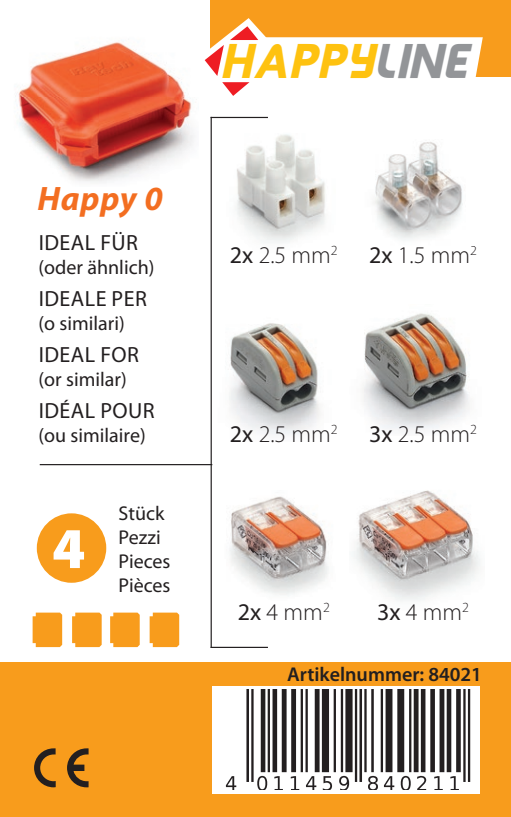
<style>
.page{position:relative;width:511px;height:817px;background:#fff}
.page>*{position:absolute;margin:0;border:0;box-sizing:border-box;transform-origin:0 0}
.t1{font:900 58px "Myriad Pro";color:#fff}
.t2{font:italic 49.6px "Queenof Camelot";letter-spacing:.05em;color:#fec210}
.t3{font:italic 700 34px "Myriad Pro";letter-spacing:.02em;color:#f36e21}
.t4{font:300 24px "Myriad Pro";color:#231f20}
.t5{font:22px "Myriad Pro";letter-spacing:.02em;color:#231f20}
.t6{font:20px/24px "Myriad Pro";color:#231f20}
.t7{font:600 20px "Myriad Pro";color:#231f20}
.s1{color:#939598}
.s2{font-weight:400}
</style>
<div class="page">
<img style="left:17px;top:42px;width:177px;height:140px">
<div style="left:210px;top:0;width:300px;height:76px;background:#f89c1c"></div>
<div style="left:0;top:662px;width:510px;height:154px;background:#f89c1c"></div>
<img style="left:236px;top:134px;width:89px;height:109px">
<img style="left:230px;top:496px;width:99px;height:99px">
<img style="left:353px;top:490px;width:127px;height:111px">
<img style="left:229px;top:323px;width:91px;height:112px">
<img style="left:362px;top:313px;width:108px;height:117px">
<img style="left:373px;top:142px;width:90px;height:98px">
<svg style="left:204px;top:18px;width:278px;height:78px"></svg>
<hr style="left:210px;top:117px;width:2px;height:530px;background:#231f20">
<hr style="left:210px;top:117px;width:58px;height:1px;background:#231f20">
<hr style="left:210px;top:646px;width:58px;height:2px;background:#231f20">
<div style="left:212px;top:686px;width:268px;height:108px;background:#fff"></div>
<svg style="left:34px;top:748px;width:54px;height:39px"></svg>
<div style="left:37px;top:513px;width:69px;height:69px;background:#f89c1c;border-radius:50%"></div>
<svg style="left:33px;top:612px;width:29px;height:35px"></svg>
<svg style="left:110px;top:612px;width:30px;height:35px"></svg>
<svg style="left:72px;top:612px;width:30px;height:35px"></svg>
<svg style="left:149px;top:612px;width:30px;height:35px"></svg>
<hr style="left:40px;top:464px;width:172px;height:1px;background:#231f20">
<img style="left:226px;top:689px;width:245px;height:100px">
<h3 class="t3" style="left:37px;top:176px;width:127px">Happy 0</h3>
<p class="t5" style="left:39px;top:229px;width:101px">IDEAL FÜR</p>
<p class="t6" style="left:39px;top:255px;width:117px">(oder ähnlich)</p>
<p class="t5" style="left:39px;top:285px;width:109px">IDEALE PER</p>
<p class="t6" style="left:39px;top:311px;width:88px">(o similari)</p>
<p class="t5" style="left:39px;top:341px;width:102px">IDEAL FOR</p>
<p class="t6" style="left:39px;top:367px;width:89px">(or similar)</p>
<p class="t5" style="left:39px;top:397px;width:117px">IDÉAL POUR</p>
<p class="t6" style="left:39px;top:423px;width:108px">(ou similaire)</p>
<h1 class="t1" style="left:52px;top:515px;width:35px">4</h1>
<p class="t6" style="left:118px;top:500px;width:53px">Stück<br>Pezzi<br>Pieces<br>Pièces</p>
<h2 class="t2" style="left:222px;top:32px;width:246px">HAPPY<span class="s1">LINE</span></h2>
<p class="t4" style="left:230px;top:241px;width:109px"><span class="s2">2x</span> 2.5 mm<sup>2</sup></p>
<p class="t4" style="left:369px;top:241px;width:109px"><span class="s2">2x</span> 1.5 mm<sup>2</sup></p>
<p class="t4" style="left:230px;top:419px;width:109px"><span class="s2">2x</span> 2.5 mm<sup>2</sup></p>
<p class="t4" style="left:369px;top:419px;width:109px"><span class="s2">3x</span> 2.5 mm<sup>2</sup></p>
<p class="t4" style="left:238px;top:597px;width:93px"><span class="s2">2x</span> 4 mm<sup>2</sup></p>
<p class="t4" style="left:376px;top:597px;width:93px"><span class="s2">3x</span> 4 mm<sup>2</sup></p>
<p class="t7" style="left:287px;top:661px;width:196px">Artikelnummer: 84021</p>
</div>
